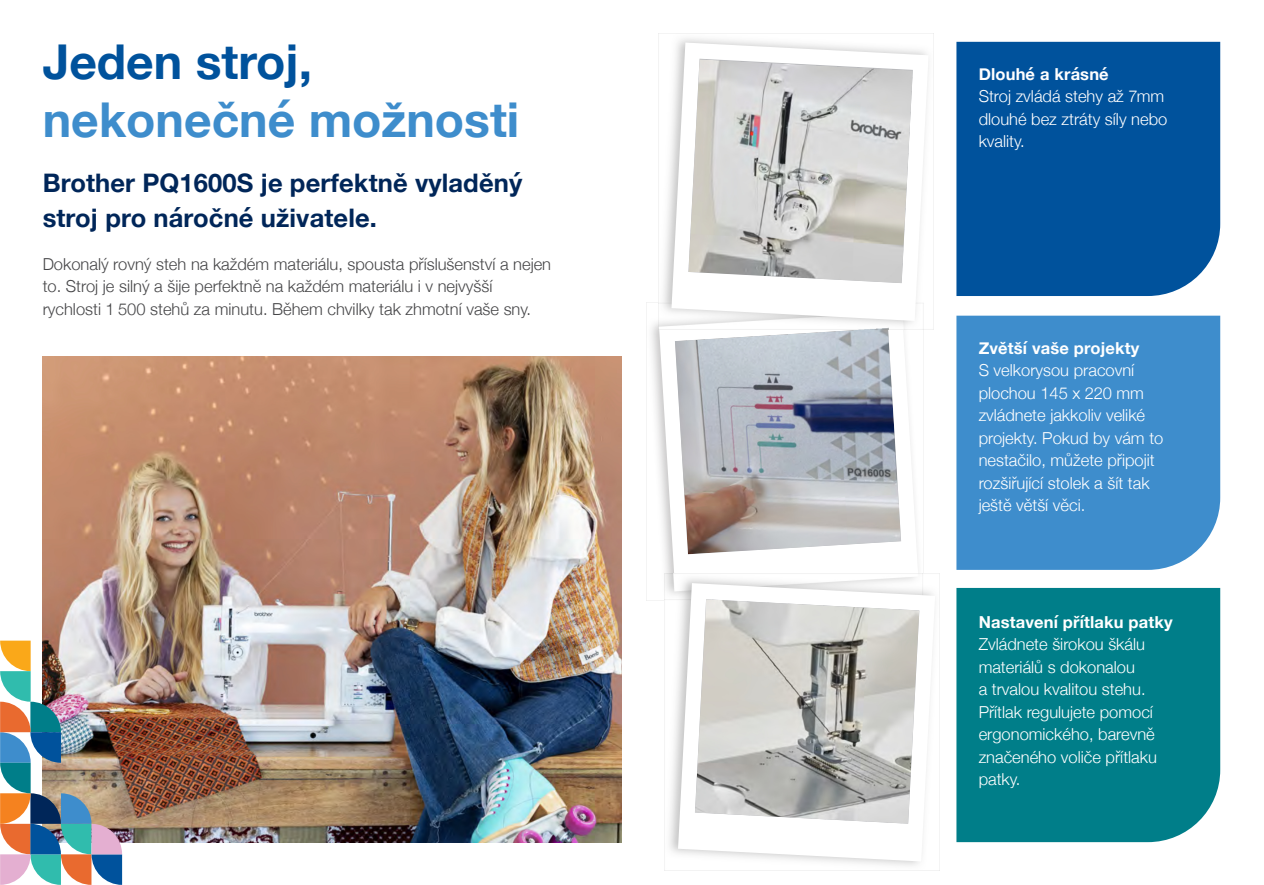
<style>
.page{position:relative;width:1264px;height:885px;background:#fff}
.page>*{position:absolute;margin:0;border:0;box-sizing:border-box;transform-origin:0 0}
.t1{font:700 48px "Helvetica Neue";color:#3e8dcc}
.t2{font:700 48px "Helvetica Neue";color:#00529c}
.t3{font:700 25.5px/34.5px "Helvetica Neue";letter-spacing:.005em;color:#002659}
.t4{font:300 16.5px/22.5px "Helvetica Neue";color:#fff}
.t5{font:300 16.5px/22.5px "Helvetica Neue";color:#464648}
.t6{font:700 16.5px "Helvetica Neue";letter-spacing:.01em;color:#fff}
</style>
<div class="page">
<div style="left:956px;top:42px;width:264px;height:254px;background:#00529c"></div>
<div style="left:956px;top:315px;width:264px;height:255px;background:#3e8dcc"></div>
<div style="left:956px;top:588px;width:264px;height:254px;background:#007e89"></div>
<img style="left:43px;top:356px;width:578px;height:486px">
<svg style="left:659px;top:330px;width:259px;height:262px"></svg>
<img style="left:675px;top:330px;width:226px;height:224px">
<img style="left:658px;top:33px;width:275px;height:297px">
<svg style="left:671px;top:43px;width:257px;height:278px"></svg>
<img style="left:688px;top:59px;width:224px;height:224px">
<img style="left:665px;top:573px;width:274px;height:293px">
<svg style="left:678px;top:583px;width:257px;height:278px"></svg>
<img style="left:695px;top:599px;width:224px;height:224px">
<img style="left:0;top:640px;width:122px;height:244px">
<h1 class="t2" style="left:43px;top:32px;width:271px">Jeden stroj,</h1>
<h1 class="t1" style="left:43px;top:90px;width:478px">nekonečné možnosti</h1>
<h2 class="t3" style="left:43px;top:165px;width:481px">Brother PQ1600S je perfektně vyladěný stroj pro náročné uživatele.</h2>
<p class="t5" style="left:43px;top:252px;width:510px">Dokonalý rovný steh na každém materiálu, spousta příslušenství a nejen to. Stroj je silný a šije perfektně na každém materiálu i v nejvyšší rychlosti 1 500 stehů za minutu. Během chvilky tak zhmotní vaše sny.</p>
<p class="t6" style="left:978px;top:64px;width:132px">Dlouhé a krásné</p>
<p class="t4" style="left:978px;top:85px;width:190px">Stroj zvládá stehy až 7mm dlouhé bez ztráty síly nebo kvality.</p>
<p class="t6" style="left:978px;top:337px;width:162px">Zvětší vaše projekty</p>
<p class="t4" style="left:978px;top:358px;width:186px">S velkorysou pracovní plochou 145 x 220 mm zvládnete jakkoliv veliké projekty. Pokud by vám to nestačilo, můžete připojit rozšiřující stolek a šít tak ještě větší věci.</p>
<p class="t6" style="left:978px;top:611px;width:195px">Nastavení přítlaku patky</p>
<p class="t4" style="left:978px;top:632px;width:180px">Zvládnete širokou škálu materiálů s dokonalou<br>a trvalou kvalitou stehu.<br>Přítlak regulujete pomocí ergonomického, barevně značeného voliče přítlaku patky.</p>
</div>
